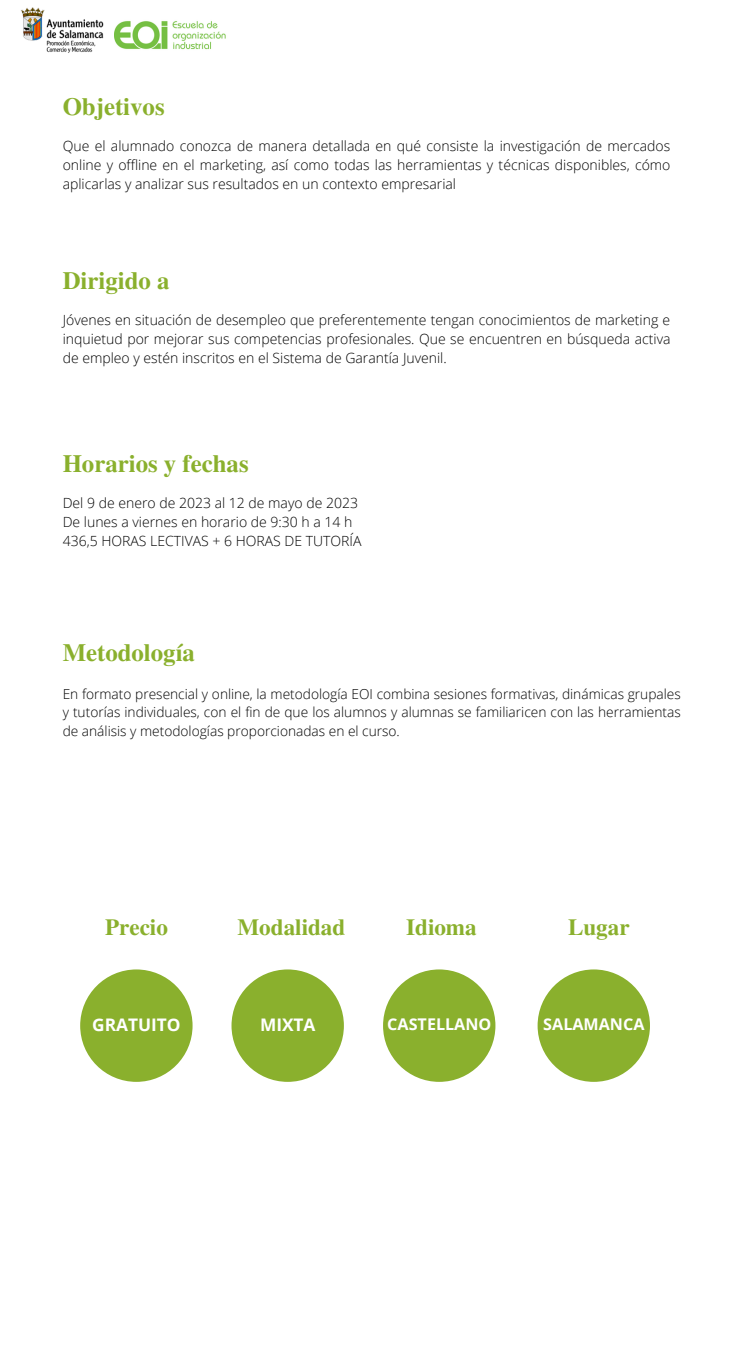
<style>
.page{position:relative;width:744px;height:1347px;background:#fff}
.page>*{position:absolute;margin:0;border:0;box-sizing:border-box;transform-origin:0 0}
.t1{font:700 24.75px "Te X Gyre Termes";color:#8ab02d}
.t2{font:700 23.12px "Te X Gyre Termes";color:#8ab02d}
.t3{font:700 17.25px "Open Sans";color:#fff}
.t4{font:700 16.12px "Open Sans";color:#fff}
.t5{font:300 14px/19.2px "Open Sans";color:#000;text-align:justify}
.t6{font:300 13.75px/18.6px "Open Sans";color:#000;text-align:justify}
</style>
<div class="page">
<div style="left:80px;top:969px;width:112px;height:112px;background:#8ab02d;border-radius:50%"></div>
<div style="left:231px;top:969px;width:113px;height:112px;background:#8ab02d;border-radius:50%"></div>
<div style="left:383px;top:969px;width:112px;height:112px;background:#8ab02d;border-radius:50%"></div>
<div style="left:537px;top:969px;width:113px;height:112px;background:#8ab02d;border-radius:50%"></div>
<img style="left:20px;top:8px;width:84px;height:45px">
<img style="left:114px;top:21px;width:112px;height:29px">
<h1 class="t1" style="left:63px;top:87px;width:103px">Objetivos</h1>
<p class="t5" style="left:63px;top:136px;width:609px">Que el alumnado conozca de manera detallada en qué consiste la investigación de mercados online y offline en el marketing, así como todas las herramientas y técnicas disponibles, cómo aplicarlas y analizar sus resultados en un contexto empresarial</p>
<h1 class="t1" style="left:63px;top:261px;width:108px">Dirigido a</h1>
<p class="t5" style="left:63px;top:310px;width:609px">Jóvenes en situación de desempleo que preferentemente tengan conocimientos de marketing e inquietud por mejorar sus competencias profesionales. Que se encuentren en búsqueda activa de empleo y estén inscritos en el Sistema de Garantía Juvenil.</p>
<h1 class="t1" style="left:63px;top:444px;width:187px">Horarios y fechas</h1>
<p class="t5" style="left:63px;top:492px;width:300px;text-align:left">Del 9 de enero de 2023 al 12 de mayo de 2023<br>De lunes a viernes en horario de 9:30 h a 14 h<br>436,5 HORAS LECTIVAS + 6 HORAS DE TUTORÍA</p>
<h1 class="t1" style="left:63px;top:633px;width:134px">Metodología</h1>
<p class="t6" style="left:63px;top:684px;width:619px">En formato presencial y online, la metodología EOI combina sesiones formativas, dinámicas grupales y tutorías individuales, con el fin de que los alumnos y alumnas se familiaricen con las herramientas de análisis y metodologías proporcionadas en el curso.</p>
<h2 class="t2" style="left:105px;top:909px;width:64px">Precio</h2>
<p class="t3" style="left:92px;top:1012px;width:90px">GRATUITO</p>
<h2 class="t2" style="left:237px;top:909px;width:109px">Modalidad</h2>
<p class="t3" style="left:260px;top:1012px;width:57px">MIXTA</p>
<h2 class="t2" style="left:406px;top:909px;width:72px">Idioma</h2>
<p class="t4" style="left:387px;top:1012px;width:106px">CASTELLANO</p>
<h2 class="t2" style="left:568px;top:909px;width:63px">Lugar</h2>
<p class="t4" style="left:543px;top:1012px;width:103px">SALAMANCA</p>
</div>
